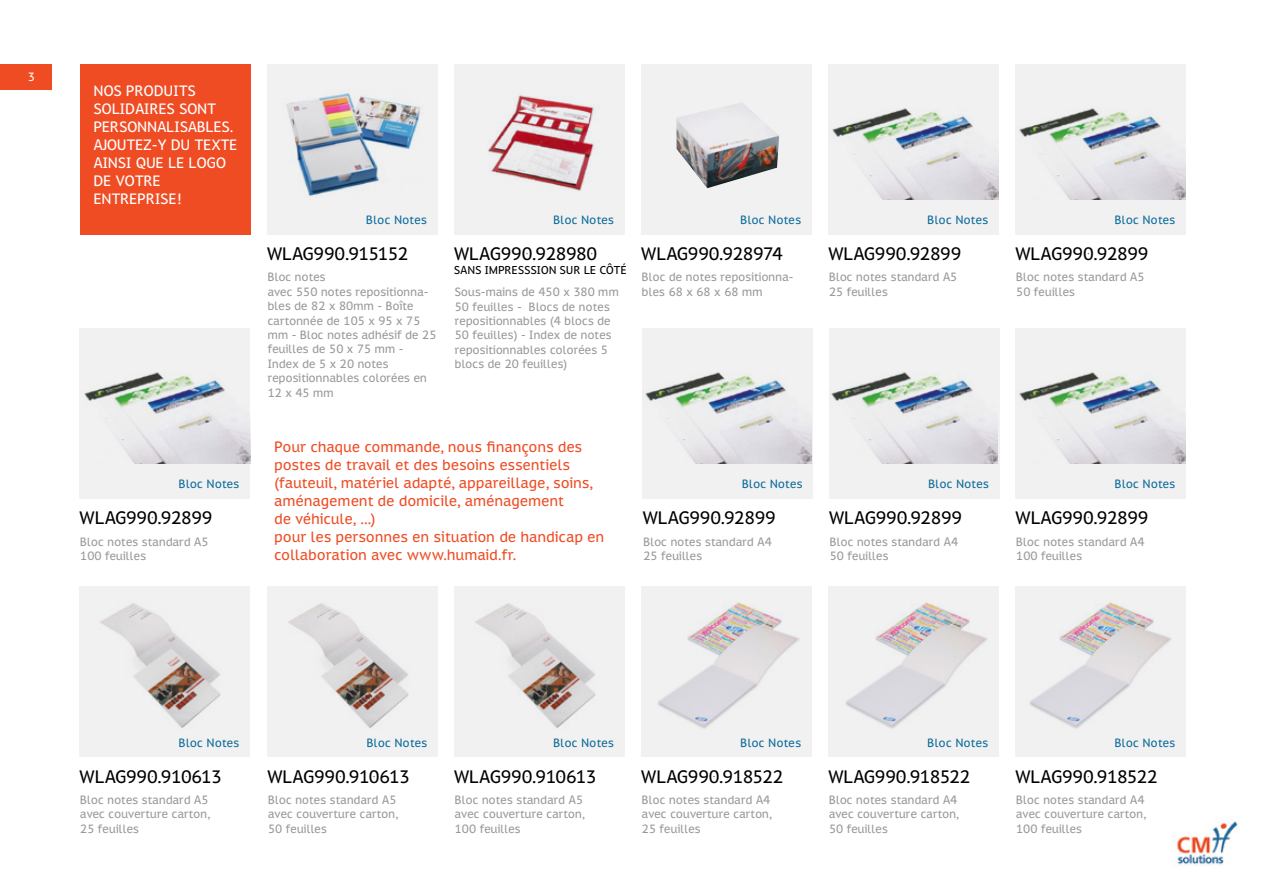
<style>
.page{position:relative;width:1263px;height:893px;background:#fff}
.page>*{position:absolute;margin:0;border:0;box-sizing:border-box;transform-origin:0 0}
.t1{font:18px "Meneghino";letter-spacing:-.015em;color:#000}
.t2{font:15px/18px "Meneghino";letter-spacing:.005em;color:#ef4c24}
.t3{font:15px/18px "Meneghino";color:#fff}
.t4{font:12px/14.4px "Meneghino";color:#999}
.t5{font:12px "Meneghino";letter-spacing:.015em;color:#0e6b9a}
.t6{font:12px "Meneghino";color:#fff}
.t7{font:11.4px "Meneghino";letter-spacing:.015em;color:#000}
</style>
<div class="page">
<div style="left:643px;top:328px;width:170px;height:170px;background:#f1f1f2"></div>
<div style="left:641px;top:64px;width:170px;height:170px;background:#f1f1f2"></div>
<div style="left:828px;top:64px;width:170px;height:170px;background:#f1f1f2"></div>
<div style="left:1015px;top:64px;width:170px;height:170px;background:#f1f1f2"></div>
<div style="left:267px;top:64px;width:170px;height:170px;background:#f1f1f2"></div>
<div style="left:454px;top:64px;width:170px;height:170px;background:#f1f1f2"></div>
<img style="left:488px;top:95px;width:106px;height:96px">
<img style="left:676px;top:103px;width:103px;height:85px">
<img style="left:832px;top:108px;width:166px;height:92px">
<img style="left:1019px;top:100px;width:167px;height:100px">
<div style="left:80px;top:328px;width:170px;height:170px;background:#f1f1f2"></div>
<img style="left:84px;top:372px;width:166px;height:92px">
<img style="left:642px;top:365px;width:169px;height:99px">
<div style="left:80px;top:64px;width:170px;height:170px;background:#ef4c24"></div>
<div style="left:0;top:64px;width:51px;height:25px;background:#ef4c24"></div>
<div style="left:829px;top:328px;width:170px;height:170px;background:#f1f1f2"></div>
<img style="left:831px;top:372px;width:167px;height:92px">
<div style="left:80px;top:586px;width:170px;height:171px;background:#f1f1f2"></div>
<div style="left:268px;top:586px;width:170px;height:171px;background:#f1f1f2"></div>
<div style="left:454px;top:586px;width:170px;height:171px;background:#f1f1f2"></div>
<div style="left:1015px;top:328px;width:171px;height:170px;background:#f1f1f2"></div>
<img style="left:1172px;top:821px;width:66px;height:44px">
<img style="left:286px;top:93px;width:134px;height:103px">
<img style="left:1019px;top:372px;width:166px;height:92px">
<div style="left:641px;top:586px;width:170px;height:171px;background:#f1f1f2"></div>
<div style="left:828px;top:586px;width:170px;height:171px;background:#f1f1f2"></div>
<div style="left:1015px;top:586px;width:170px;height:171px;background:#f1f1f2"></div>
<img style="left:100px;top:603px;width:121px;height:125px">
<img style="left:288px;top:603px;width:121px;height:125px">
<img style="left:475px;top:603px;width:121px;height:125px">
<img style="left:658px;top:603px;width:141px;height:126px">
<img style="left:846px;top:603px;width:141px;height:126px">
<img style="left:1030px;top:603px;width:142px;height:126px">
<p class="t6" style="left:28px;top:67px;width:9px">3</p>
<p class="t3" style="left:94px;top:82px;width:145px">NOS PRODUITS<br>SOLIDAIRES SONT<br>PERSONNALISABLES.<br>AJOUTEZ-Y DU TEXTE<br>AINSI QUE LE LOGO<br>DE VOTRE<br>ENTREPRISE!</p>
<p class="t5" style="left:366px;top:211px;width:62px">Bloc Notes</p>
<p class="t5" style="left:553px;top:211px;width:62px">Bloc Notes</p>
<p class="t5" style="left:740px;top:211px;width:62px">Bloc Notes</p>
<p class="t5" style="left:928px;top:211px;width:62px">Bloc Notes</p>
<p class="t5" style="left:1115px;top:211px;width:62px">Bloc Notes</p>
<h1 class="t1" style="left:267px;top:240px;width:143px">WLAG990.915152</h1>
<p class="t4" style="left:268px;top:270px;width:170px">Bloc notes<br>avec 550 notes repositionna&shy;bles de 82 x 80mm - Boîte cartonnée de 105 x 95 x 75 mm - Bloc notes adhésif de 25 feuilles de 50 x 75 mm -<br>Index de 5 x 20 notes repositionnables colorées en<br>12 x 45 mm</p>
<h1 class="t1" style="left:454px;top:240px;width:145px">WLAG990.928980</h1>
<p class="t7" style="left:454px;top:261px;width:174px">SANS IMPRESSSION SUR LE CÔTÉ</p>
<p class="t4" style="left:455px;top:285px;width:166px">Sous-mains de 450 x 380 mm<br>50 feuilles - Blocs de notes repositionnables (4 blocs de<br>50 feuilles) - Index de notes repositionnables colorées 5 blocs de 20 feuilles)</p>
<h1 class="t1" style="left:641px;top:240px;width:143px">WLAG990.928974</h1>
<p class="t4" style="left:642px;top:270px;width:153px">Bloc de notes repositionna&shy;bles 68 x 68 x 68 mm</p>
<h1 class="t1" style="left:828px;top:240px;width:135px">WLAG990.92899</h1>
<h1 class="t1" style="left:1015px;top:240px;width:135px">WLAG990.92899</h1>
<p class="t4" style="left:829px;top:270px;width:130px">Bloc notes standard A5<br>25 feuilles</p>
<p class="t4" style="left:1016px;top:270px;width:130px">Bloc notes standard A5<br>50 feuilles</p>
<p class="t5" style="left:179px;top:475px;width:62px">Bloc Notes</p>
<h1 class="t1" style="left:80px;top:504px;width:135px">WLAG990.92899</h1>
<p class="t4" style="left:80px;top:534px;width:130px">Bloc notes standard A5<br>100 feuilles</p>
<p class="t2" style="left:274px;top:438px;width:332px">Pour chaque commande, nous finançons des postes de travail et des besoins essentiels (fauteuil, matériel adapté, appareillage, soins, aménagement de domicile, aménagement<br>de véhicule, ...)<br>pour les personnes en situation de handicap en collaboration avec www.humaid.fr.</p>
<p class="t5" style="left:742px;top:475px;width:62px">Bloc Notes</p>
<p class="t5" style="left:928px;top:475px;width:62px">Bloc Notes</p>
<p class="t5" style="left:1115px;top:475px;width:62px">Bloc Notes</p>
<h1 class="t1" style="left:643px;top:504px;width:135px">WLAG990.92899</h1>
<h1 class="t1" style="left:829px;top:504px;width:135px">WLAG990.92899</h1>
<h1 class="t1" style="left:1015px;top:504px;width:135px">WLAG990.92899</h1>
<p class="t4" style="left:643px;top:534px;width:130px">Bloc notes standard A4<br>25 feuilles</p>
<p class="t4" style="left:830px;top:534px;width:130px">Bloc notes standard A4<br>50 feuilles</p>
<p class="t4" style="left:1016px;top:534px;width:130px">Bloc notes standard A4<br>100 feuilles</p>
<p class="t5" style="left:179px;top:733px;width:62px">Bloc Notes</p>
<p class="t5" style="left:367px;top:733px;width:62px">Bloc Notes</p>
<p class="t5" style="left:553px;top:733px;width:62px">Bloc Notes</p>
<p class="t5" style="left:740px;top:733px;width:62px">Bloc Notes</p>
<p class="t5" style="left:928px;top:733px;width:62px">Bloc Notes</p>
<p class="t5" style="left:1115px;top:733px;width:62px">Bloc Notes</p>
<h1 class="t1" style="left:80px;top:762px;width:144px">WLAG990.910613</h1>
<h1 class="t1" style="left:268px;top:762px;width:144px">WLAG990.910613</h1>
<h1 class="t1" style="left:454px;top:762px;width:144px">WLAG990.910613</h1>
<h1 class="t1" style="left:641px;top:762px;width:144px">WLAG990.918522</h1>
<h1 class="t1" style="left:828px;top:762px;width:144px">WLAG990.918522</h1>
<h1 class="t1" style="left:1015px;top:762px;width:144px">WLAG990.918522</h1>
<p class="t4" style="left:80px;top:793px;width:131px">Bloc notes standard A5 avec couverture carton,<br>25 feuilles</p>
<p class="t4" style="left:268px;top:793px;width:131px">Bloc notes standard A5 avec couverture carton,<br>50 feuilles</p>
<p class="t4" style="left:455px;top:793px;width:131px">Bloc notes standard A5 avec couverture carton,<br>100 feuilles</p>
<p class="t4" style="left:642px;top:793px;width:131px">Bloc notes standard A4 avec couverture carton,<br>25 feuilles</p>
<p class="t4" style="left:829px;top:793px;width:131px">Bloc notes standard A4 avec couverture carton,<br>50 feuilles</p>
<p class="t4" style="left:1016px;top:793px;width:131px">Bloc notes standard A4 avec couverture carton,<br>100 feuilles</p>
</div>
